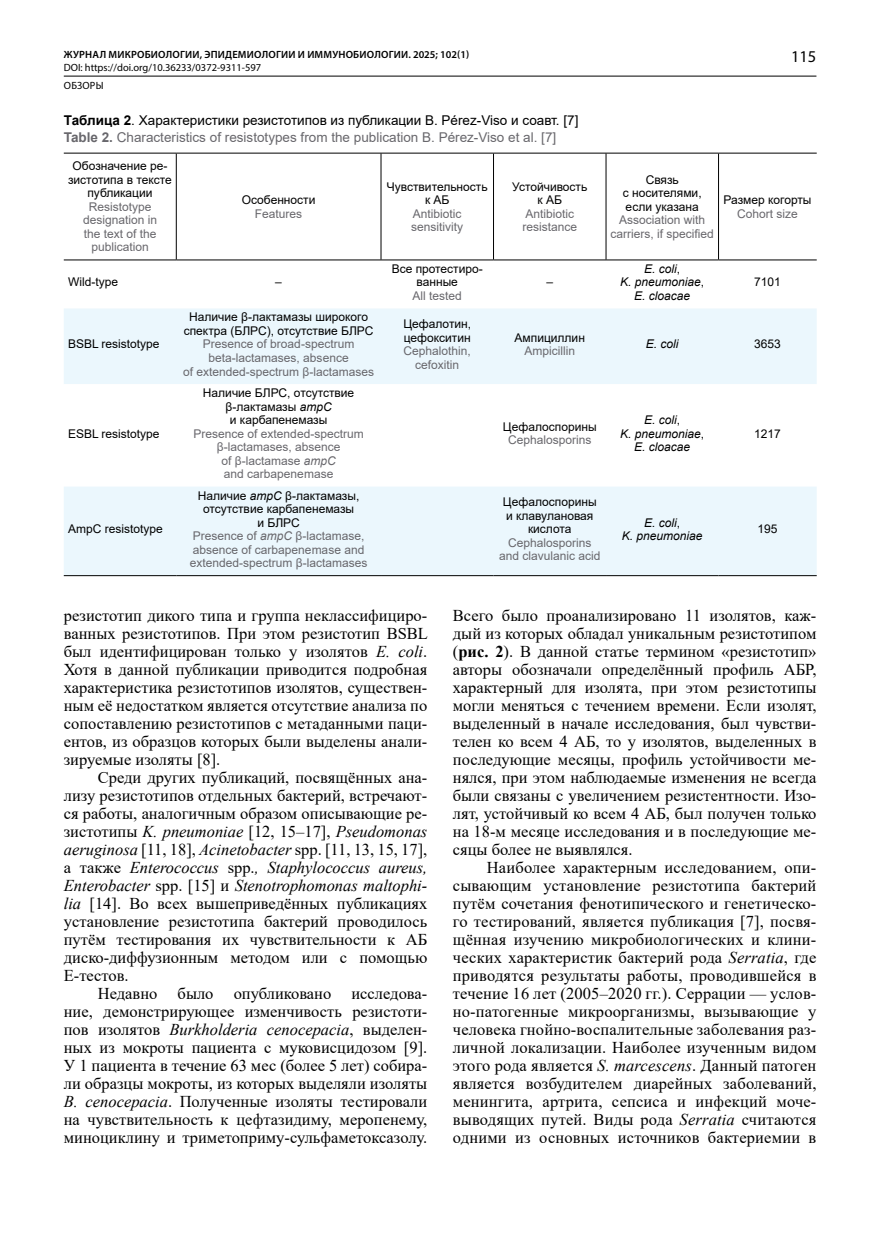
<style>
.page{position:relative;width:893px;height:1234px;background:#fff}
.page>*{position:absolute;margin:0;border:0;box-sizing:border-box;transform-origin:0 0}
.Основной_текст{font:16.5px/18px "Times New Roman";color:#000;text-align:justify}
.t1{font:16.5px "Myriad Pro";color:#000}
.Таблица_заголовок{font:13.5px "Arial";color:#68676c}
.Таблица_заголовок-2{font:13.5px "Arial";color:#000}
.Прографка{font:12px/13.5px "Arial";color:#68676c;text-align:center}
.Прографка-2{font:12px/13.5px "Arial";color:#000;text-align:center}
.Прографка-3{font:italic 12px/13.5px "Arial";color:#000;text-align:center}
.t2{font:600 10.5px "Myriad Pro";letter-spacing:.02em;color:#000}
.t3{font:10.5px/17.7px "Myriad Pro";color:#000}
.s1{font-weight:700}
.s2{font-style:italic}
.s3{font-style:normal}
</style>
<div class="page">
<hr style="left:64px;top:76px;width:752px;height:1px;background:#000">
<svg style="left:64px;top:308px;width:753px;height:267px;fill:#ebf7fd"></svg>
<hr style="left:176px;top:153px;width:1px;height:106px;background:#000">
<hr style="left:381px;top:153px;width:1px;height:106px;background:#000">
<hr style="left:493px;top:153px;width:1px;height:106px;background:#000">
<hr style="left:606px;top:153px;width:1px;height:106px;background:#000">
<hr style="left:718px;top:153px;width:1px;height:106px;background:#000">
<hr style="left:64px;top:153px;width:112px;height:1px;background:#000">
<hr style="left:176px;top:153px;width:205px;height:1px;background:#000">
<hr style="left:381px;top:153px;width:112px;height:1px;background:#000">
<hr style="left:493px;top:153px;width:113px;height:1px;background:#000">
<hr style="left:606px;top:153px;width:112px;height:1px;background:#000">
<hr style="left:718px;top:153px;width:99px;height:1px;background:#000">
<hr style="left:64px;top:259px;width:112px;height:1px;background:#000">
<hr style="left:176px;top:259px;width:205px;height:1px;background:#000">
<hr style="left:381px;top:259px;width:112px;height:1px;background:#000">
<hr style="left:493px;top:259px;width:113px;height:1px;background:#000">
<hr style="left:606px;top:259px;width:112px;height:1px;background:#000">
<hr style="left:718px;top:259px;width:99px;height:1px;background:#000">
<hr style="left:64px;top:575px;width:112px;height:1px;background:#000">
<hr style="left:176px;top:575px;width:205px;height:1px;background:#000">
<hr style="left:381px;top:575px;width:112px;height:1px;background:#000">
<hr style="left:493px;top:575px;width:113px;height:1px;background:#000">
<hr style="left:606px;top:575px;width:112px;height:1px;background:#000">
<hr style="left:718px;top:575px;width:99px;height:1px;background:#000">
<p class="t2" style="left:64px;top:48px;width:407px">ЖУРНАЛ МИКРОБИОЛОГИИ, ЭПИДЕМИОЛОГИИ И ИММУНОБИОЛОГИИ. 2025; 102(1)</p>
<p class="t3" style="left:64px;top:59px;width:199px">DOI: https://doi.org/10.36233/0372-9311-597<br>ОБЗОРЫ</p>
<p class="Таблица_заголовок-2" style="left:64px;top:111px;width:516px"><span class="s1">Таблица 2</span>. Характеристики резистотипов из публикации B. Pérez-Viso и соавт. [7]</p>
<p class="Таблица_заголовок" style="left:64px;top:128px;width:494px"><span class="s1">Table 2.</span> Characteristics of resistotypes from the publication B. Pérez-Viso et al. [7]</p>
<p class="Прографка-2" style="left:68px;top:159px;width:105px">Обозначение ре&shy;зистотипа в тексте публикации</p>
<p class="Прографка" style="left:83px;top:200px;width:76px">Resistotype designation in the text of the publication</p>
<p class="Прографка-2" style="left:387px;top:179px;width:102px">Чувствительность к АБ</p>
<p class="Прографка" style="left:411px;top:206px;width:54px;text-align:left">Antibiotic sensitivity</p>
<p class="Прографка-2" style="left:512px;top:179px;width:77px">Устойчивость к АБ</p>
<p class="Прографка" style="left:522px;top:206px;width:56px;text-align:left">Antibiotic resistance</p>
<p class="Прографка-2" style="left:242px;top:193px;width:75px">Особенности</p>
<p class="Прографка" style="left:255px;top:206px;width:49px">Features</p>
<p class="Прографка-2" style="left:68px;top:275px;width:52px">Wild-type</p>
<p class="Прографка-2" style="left:275px;top:275px;width:8px">–</p>
<p class="Прографка-2" style="left:68px;top:337px;width:93px">BSBL resistotype</p>
<p class="Прографка-2" style="left:68px;top:426px;width:93px">ESBL resistotype</p>
<p class="Прографка-2" style="left:68px;top:522px;width:96px">AmpC resistotype</p>
<p class="Прографка-2" style="left:184px;top:310px;width:191px">Наличие β-лактамазы широкого спектра (БЛРС), отсутствие БЛРС</p>
<p class="Прографка" style="left:183px;top:337px;width:192px">Presence of broad-spectrum beta-lactamases, absence<br>of extended-spectrum β-lactamases</p>
<p class="Прографка-2" style="left:203px;top:386px;width:153px">Наличие БЛРС, отсутствие β-лактамазы <span class="s2">ampC<br></span>и карбапенемазы</p>
<p class="Прографка" style="left:194px;top:426px;width:172px">Presence of extended-spectrum β-lactamases, absence<br>of β-lactamase <span class="s2">ampC<br></span>and carbapenemase</p>
<p class="Прографка-2" style="left:198px;top:488px;width:163px">Наличие <span class="s2">ampC</span> β-лактамазы, отсутствие карбапенемазы<br>и БЛРС</p>
<p class="Прографка" style="left:190px;top:529px;width:179px;text-align:left">Presence of <span class="s2">ampC</span> β-lactamase, absence of carbapenemase and extended-spectrum β-lactamases</p>
<p class="Прографка-2" style="left:392px;top:262px;width:93px">Все протестиро&shy;ванные</p>
<p class="Прографка" style="left:413px;top:289px;width:51px">All tested</p>
<p class="Прографка-2" style="left:403px;top:317px;width:69px;text-align:left">Цефалотин, цефокситин</p>
<p class="Прографка" style="left:404px;top:344px;width:69px">Cephalothin, cefoxitin</p>
<p class="Прографка-2" style="left:546px;top:275px;width:8px">–</p>
<p class="Прографка-2" style="left:515px;top:330px;width:72px">Ампициллин</p>
<p class="Прографка" style="left:524px;top:344px;width:52px">Ampicillin</p>
<p class="Прографка-2" style="left:503px;top:419px;width:95px">Цефалоспорины</p>
<p class="Прографка" style="left:508px;top:433px;width:85px">Cephalosporins</p>
<p class="Прографка-2" style="left:503px;top:495px;width:95px">Цефалоспорины и клавулановая кислота</p>
<p class="Прографка" style="left:499px;top:535px;width:103px">Cephalosporins and clavulanic acid</p>
<p class="t1" style="left:791px;top:47px;width:27px">115</p>
<p class="Прографка-2" style="left:623px;top:173px;width:80px">Связь<br>с носителями, если указана</p>
<p class="Прографка" style="left:611px;top:213px;width:105px">Association with carriers, if specified</p>
<p class="Прографка-3" style="left:620px;top:262px;width:86px">E. coli<span class="s3">,<br></span>K. pneumoniae<span class="s3">,<br></span>E. cloacae</p>
<p class="Прографка-2" style="left:724px;top:193px;width:89px">Размер когорты</p>
<p class="Прографка" style="left:737px;top:206px;width:62px">Cohort size</p>
<p class="Прографка-2" style="left:754px;top:275px;width:28px">7101</p>
<p class="Прографка-3" style="left:646px;top:337px;width:34px">E. coli</p>
<p class="Прографка-2" style="left:754px;top:337px;width:28px">3653</p>
<p class="Прографка-3" style="left:620px;top:413px;width:86px">E. coli<span class="s3">,<br></span>K. pneumoniae<span class="s3">,<br></span>E. cloacae</p>
<p class="Прографка-2" style="left:754px;top:426px;width:28px">1217</p>
<p class="Прографка-3" style="left:622px;top:515px;width:82px">E. coli<span class="s3">,<br></span>K. pneumoniae</p>
<p class="Прографка-2" style="left:758px;top:522px;width:22px">195</p>
<p class="Основной_текст" style="left:64px;top:605px;width:366px">резистотип дикого типа и группа неклассифициро&shy;ванных резистотипов. При этом резистотип BSBL был идентифицирован только у изолятов <span class="s2">E. сoli</span>.<br>Хотя в данной публикации приводится подробная характеристика резистотипов изолятов, существен&shy;ным её недостатком является отсутствие анализа по сопоставлению резистотипов с метаданными паци&shy;ентов, из образцов которых были выделены анали&shy;зируемые изоляты [8].</p>
<p class="Основной_текст" style="left:64px;top:767px;width:365px;text-indent:34px">Среди других публикаций, посвящённых ана&shy;лизу резистотипов отдельных бактерий, встречают&shy;ся работы, аналогичным образом описывающие ре&shy;зистотипы <span class="s2">K. pneumoniae</span> [12, 15–17], <span class="s2">Pseudomonas aeruginosa</span> [11, 18], <span class="s2">Acinetobacter</span> spp. [11, 13, 15, 17], а также <span class="s2">Enterococcus</span> spp.<span class="s2">, Staphylococcus aureus, Enterobacter</span> spp. [15] и <span class="s2">Stenotrophomonas maltophi&shy;lia</span> [14]. Во всех вышеприведённых публикациях установление резистотипа бактерий проводилось путём тестирования их чувствительности к АБ диско-диффузионным методом или с помощью E-тестов.</p>
<p class="Основной_текст" style="left:64px;top:983px;width:365px;text-indent:34px">Недавно было опубликовано исследова&shy;ние, демонстрирующее изменчивость резистоти&shy;пов изолятов <span class="s2">Burkholderia cenocepacia</span>, выделен&shy;ных из мокроты пациента с муковисцидозом [9].<br>У 1 пациента в течение 63 мес (более 5 лет) собира&shy;ли образцы мокроты, из которых выделяли изоляты <span class="s2">B. cenocepacia</span>. Полученные изоляты тестировали на чувствительность к цефтазидиму, меропенему, миноциклину и триметоприму-сульфаметоксазолу.</p>
<p class="Основной_текст" style="left:453px;top:605px;width:365px">Всего было проанализировано 11 изолятов, каж&shy;дый из которых обладал уникальным резистотипом (<span class="s1">рис. 2</span>). В данной статье термином «резистотип» авторы обозначали определённый профиль АБР, характерный для изолята, при этом резистотипы могли меняться с течением времени. Если изолят, выделенный в начале исследования, был чувстви&shy;телен ко всем 4 АБ, то у изолятов, выделенных в последующие месяцы, профиль устойчивости ме&shy;нялся, при этом наблюдаемые изменения не всегда были связаны с увеличением резистентности. Изо&shy;лят, устойчивый ко всем 4 АБ, был получен только на 18-м месяце исследования и в последующие ме&shy;сяцы более не выявлялся.</p>
<p class="Основной_текст" style="left:453px;top:857px;width:365px;text-indent:34px">Наиболее характерным исследованием, опи&shy;сывающим установление резистотипа бактерий путём сочетания фенотипического и генетическо&shy;го тестирований, является публикация [7], посвя&shy;щённая изучению микробиологических и клини&shy;ческих характеристик бактерий рода <span class="s2">Serratia</span>, где приводятся результаты работы, проводившейся в течение 16 лет (2005–2020 гг.). Серрации — услов&shy;но-патогенные микроорганизмы, вызывающие у человека гнойно-воспалительные заболевания раз&shy;личной локализации. Наиболее изученным видом этого рода является <span class="s2">S. marcescens</span>. Данный патоген является возбудителем диарейных заболеваний, менингита, артрита, сепсиса и инфекций моче&shy;выводящих путей. Виды рода <span class="s2">Serratia</span> считаются одними из основных источников бактериемии в</p>
</div>
